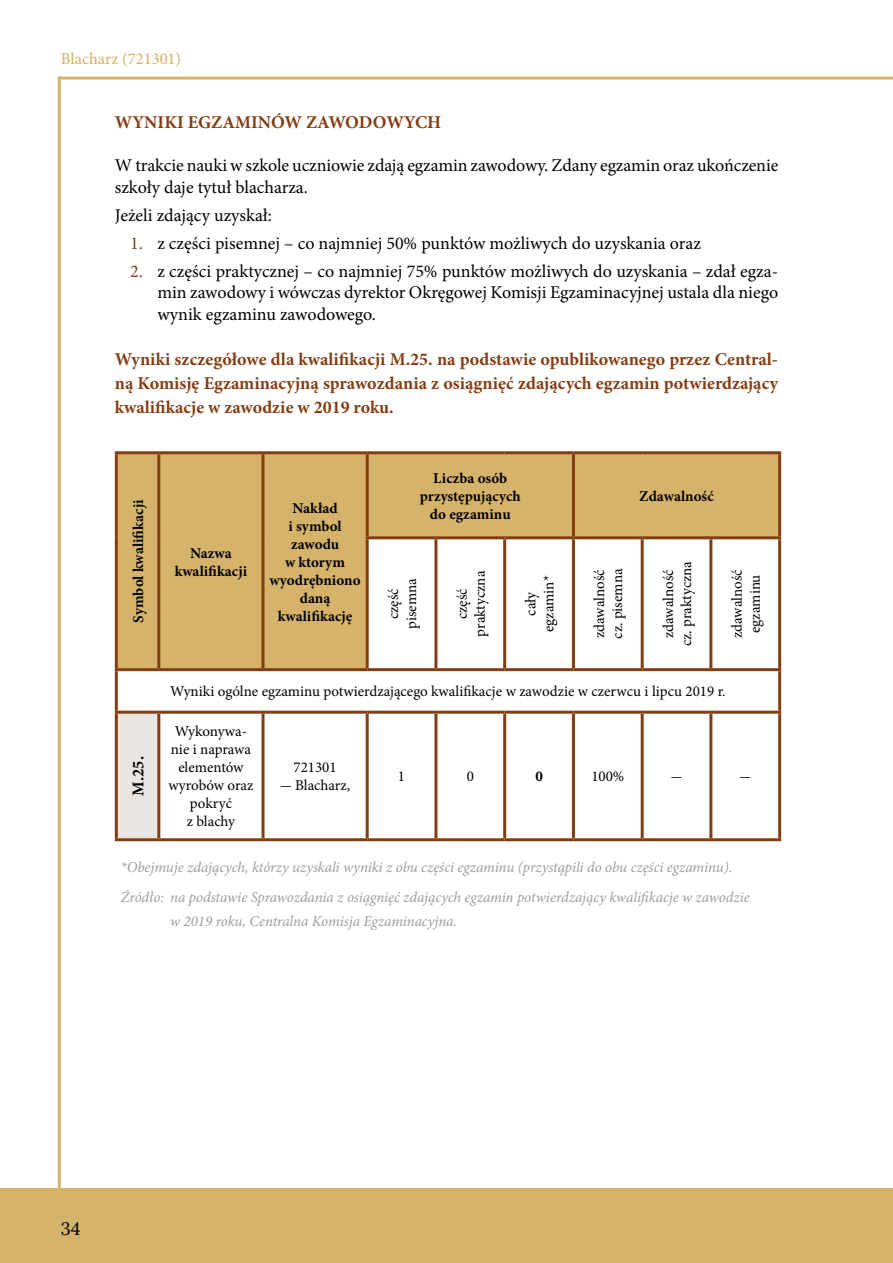
<style>
.page{position:relative;width:893px;height:1263px;background:#fff}
.page>*{position:absolute;margin:0;border:0;box-sizing:border-box;transform-origin:0 0}
.t1{font:18px/21.6px "Minion Pro";letter-spacing:-.005em;color:#000}
.t2{font:700 18px/24px "Minion Pro";color:#843d12;text-align:justify}
.t3{font:18px "Lora";color:#000}
.t4{font:500 16.5px "Minion Pro";color:#d5b36b}
.t5{font:700 16.5px "Minion Pro";color:#000}
.t6{font:15px/18px "Minion Pro";color:#000;text-align:center}
.t7{font:italic 15px/30.6px "Minion Pro";letter-spacing:-.005em;color:#9d9d9c}
.t8{font:700 15px/18px "Minion Pro";color:#000;text-align:center}
.s1{color:#843d12}
</style>
<div class="page">
<div style="left:0;top:1188px;width:893px;height:75px;background:#d5b36b"></div>
<hr style="left:58px;top:77px;width:3px;height:1113px;background:#d5b36b">
<hr style="left:58px;top:77px;width:835px;height:3px;background:#d5b36b">
<div style="left:118px;top:454px;width:660px;height:84px;background:#d5b36b"></div>
<svg style="left:118px;top:538px;width:660px;height:300px"></svg>
<div style="left:116px;top:712px;width:43px;height:128px;background:#e8e5e2"></div>
<hr style="left:115px;top:451px;width:44px;height:3px;background:#843d12">
<hr style="left:115px;top:454px;width:3px;height:84px;background:#843d12">
<hr style="left:159px;top:451px;width:104px;height:3px;background:#843d12">
<hr style="left:157px;top:454px;width:3px;height:84px;background:#843d12">
<hr style="left:263px;top:451px;width:104px;height:3px;background:#843d12">
<hr style="left:261px;top:454px;width:3px;height:84px;background:#843d12">
<hr style="left:115px;top:538px;width:3px;height:130px;background:#843d12">
<hr style="left:157px;top:538px;width:3px;height:130px;background:#843d12">
<hr style="left:261px;top:538px;width:3px;height:130px;background:#843d12">
<hr style="left:367px;top:451px;width:69px;height:3px;background:#843d12">
<hr style="left:366px;top:454px;width:3px;height:82px;background:#843d12">
<hr style="left:436px;top:451px;width:69px;height:3px;background:#843d12">
<hr style="left:505px;top:451px;width:68px;height:3px;background:#843d12">
<hr style="left:573px;top:451px;width:69px;height:3px;background:#843d12">
<hr style="left:572px;top:454px;width:3px;height:82px;background:#843d12">
<hr style="left:642px;top:451px;width:69px;height:3px;background:#843d12">
<hr style="left:711px;top:451px;width:70px;height:3px;background:#843d12">
<hr style="left:778px;top:454px;width:3px;height:82px;background:#843d12">
<hr style="left:366px;top:536px;width:70px;height:3px;background:#843d12">
<hr style="left:366px;top:539px;width:3px;height:129px;background:#843d12">
<hr style="left:436px;top:536px;width:69px;height:3px;background:#843d12">
<hr style="left:434px;top:539px;width:3px;height:129px;background:#843d12">
<hr style="left:505px;top:536px;width:68px;height:3px;background:#843d12">
<hr style="left:503px;top:539px;width:3px;height:129px;background:#843d12">
<hr style="left:573px;top:536px;width:69px;height:3px;background:#843d12">
<hr style="left:572px;top:539px;width:3px;height:129px;background:#843d12">
<hr style="left:642px;top:536px;width:69px;height:3px;background:#843d12">
<hr style="left:641px;top:539px;width:3px;height:129px;background:#843d12">
<hr style="left:711px;top:536px;width:70px;height:3px;background:#843d12">
<hr style="left:709px;top:539px;width:3px;height:129px;background:#843d12">
<hr style="left:778px;top:539px;width:3px;height:129px;background:#843d12">
<hr style="left:115px;top:668px;width:44px;height:3px;background:#843d12">
<hr style="left:115px;top:671px;width:3px;height:40px;background:#843d12">
<hr style="left:159px;top:668px;width:104px;height:3px;background:#843d12">
<hr style="left:263px;top:668px;width:104px;height:3px;background:#843d12">
<hr style="left:367px;top:668px;width:69px;height:3px;background:#843d12">
<hr style="left:436px;top:668px;width:69px;height:3px;background:#843d12">
<hr style="left:505px;top:668px;width:68px;height:3px;background:#843d12">
<hr style="left:573px;top:668px;width:69px;height:3px;background:#843d12">
<hr style="left:642px;top:668px;width:69px;height:3px;background:#843d12">
<hr style="left:711px;top:668px;width:70px;height:3px;background:#843d12">
<hr style="left:778px;top:671px;width:3px;height:40px;background:#843d12">
<hr style="left:115px;top:711px;width:44px;height:3px;background:#843d12">
<hr style="left:115px;top:714px;width:3px;height:124px;background:#843d12">
<hr style="left:159px;top:711px;width:104px;height:3px;background:#843d12">
<hr style="left:157px;top:714px;width:3px;height:124px;background:#843d12">
<hr style="left:263px;top:711px;width:104px;height:3px;background:#843d12">
<hr style="left:261px;top:714px;width:3px;height:124px;background:#843d12">
<hr style="left:367px;top:711px;width:69px;height:3px;background:#843d12">
<hr style="left:366px;top:714px;width:3px;height:124px;background:#843d12">
<hr style="left:436px;top:711px;width:69px;height:3px;background:#843d12">
<hr style="left:434px;top:714px;width:3px;height:124px;background:#843d12">
<hr style="left:505px;top:711px;width:68px;height:3px;background:#843d12">
<hr style="left:503px;top:714px;width:3px;height:124px;background:#843d12">
<hr style="left:573px;top:711px;width:69px;height:3px;background:#843d12">
<hr style="left:572px;top:714px;width:3px;height:124px;background:#843d12">
<hr style="left:642px;top:711px;width:69px;height:3px;background:#843d12">
<hr style="left:641px;top:714px;width:3px;height:124px;background:#843d12">
<hr style="left:711px;top:711px;width:70px;height:3px;background:#843d12">
<hr style="left:709px;top:714px;width:3px;height:124px;background:#843d12">
<hr style="left:778px;top:714px;width:3px;height:124px;background:#843d12">
<hr style="left:115px;top:838px;width:44px;height:3px;background:#843d12">
<hr style="left:159px;top:838px;width:104px;height:3px;background:#843d12">
<hr style="left:263px;top:838px;width:104px;height:3px;background:#843d12">
<hr style="left:367px;top:838px;width:69px;height:3px;background:#843d12">
<hr style="left:436px;top:838px;width:69px;height:3px;background:#843d12">
<hr style="left:505px;top:838px;width:68px;height:3px;background:#843d12">
<hr style="left:573px;top:838px;width:69px;height:3px;background:#843d12">
<hr style="left:642px;top:838px;width:69px;height:3px;background:#843d12">
<hr style="left:711px;top:838px;width:70px;height:3px;background:#843d12">
<p class="t4" style="left:61px;top:48px;width:122px">Blacharz (721301)</p>
<p class="t2" style="left:115px;top:110px;width:328px">WYNIKI EGZAMINÓW ZAWODOWYCH</p>
<p class="t1" style="left:115px;top:155px;width:665px">W trakcie nauki w szkole uczniowie zdają egzamin zawodowy. Zdany egzamin oraz ukończenie szkoły daje tytuł blacharza.</p>
<p class="t1" style="left:115px;top:204px;width:159px">Jeżeli zdający uzyskał:</p>
<p class="t1" style="left:130px;top:232px;width:572px"><span class="s1">1.</span> z części pisemnej – co najmniej 50% punktów możliwych do uzyskania oraz</p>
<p class="t1" style="left:157px;top:260px;width:622px;text-align:justify;text-indent:-27px"><span class="s1">2.</span> z części praktycznej – co najmniej 75% punktów możliwych do uzyskania – zdał egza&shy;min zawodowy i wówczas dyrektor Okręgowej Komisji Egzaminacyjnej ustala dla niego wynik egzaminu zawodowego.</p>
<p class="t2" style="left:115px;top:347px;width:665px">Wyniki szczegółowe dla kwalifikacji M.25. na podstawie opublikowanego przez Central&shy;ną Komisję Egzaminacyjną sprawozdania z osiągnięć zdających egzamin potwierdzający kwalifikacje w zawodzie w 2019 roku.</p>
<p class="t8" style="left:129px;top:623px;width:124px;rotate:-90deg">Symbol kwalifikacji</p>
<p class="t5" style="left:127px;top:796px;width:41px;rotate:-90deg">M.25.</p>
<p class="t8" style="left:420px;top:469px;width:102px">Liczba osób przystępujących do egzaminu</p>
<p class="t8" style="left:639px;top:487px;width:76px">Zdawalność</p>
<p class="t8" style="left:270px;top:499px;width:92px">Nakład<br>i symbol zawodu<br>w ktorym wyodrębniono daną kwalifikację</p>
<p class="t8" style="left:175px;top:544px;width:74px">Nazwa kwalifikacji</p>
<p class="t6" style="left:384px;top:629px;width:52px;rotate:-90deg">część pisemna</p>
<p class="t6" style="left:453px;top:637px;width:67px;rotate:-90deg">część praktyczna</p>
<p class="t6" style="left:522px;top:632px;width:58px;rotate:-90deg">cały egzamin*</p>
<p class="t6" style="left:591px;top:639px;width:72px;text-align:left;rotate:-90deg">zdawalność cz. pisemna</p>
<p class="t6" style="left:659px;top:646px;width:87px;rotate:-90deg">zdawalność cz. praktyczna</p>
<p class="t6" style="left:728px;top:638px;width:71px;rotate:-90deg">zdawalność egzaminu</p>
<p class="t6" style="left:170px;top:683px;width:557px">Wyniki ogólne egzaminu potwierdzającego kwalifikacje w zawodzie w czerwcu i lipcu 2019 r.</p>
<p class="t6" style="left:168px;top:723px;width:87px">Wykonywa&shy;nie i naprawa elementów wyrobów oraz pokryć<br>z blachy</p>
<p class="t6" style="left:293px;top:759px;width:45px">721301</p>
<p class="t6" style="left:280px;top:777px;width:72px">- Blacharz,</p>
<p class="t6" style="left:398px;top:768px;width:9px">1</p>
<p class="t6" style="left:467px;top:768px;width:9px">0</p>
<p class="t8" style="left:535px;top:767px;width:9px">0</p>
<p class="t6" style="left:591px;top:768px;width:34px">100%</p>
<p class="t6" style="left:671px;top:768px;width:13px">-</p>
<p class="t6" style="left:739px;top:768px;width:13px">-</p>
<p class="t7" style="left:121px;top:852px;width:630px">*Obejmuje zdających, którzy uzyskali wyniki z obu części egzaminu (przystąpili do obu części egzaminu).<br>Źródło: na podstawie Sprawozdania z osiągnięć zdających egzamin potwierdzający kwalifikacje w zawodzie</p>
<p class="t7" style="left:170px;top:906px;width:289px">w 2019 roku, Centralna Komisja Egzaminacyjna.</p>
<p class="t3" style="left:61px;top:1215px;width:21px">34</p>
</div>
